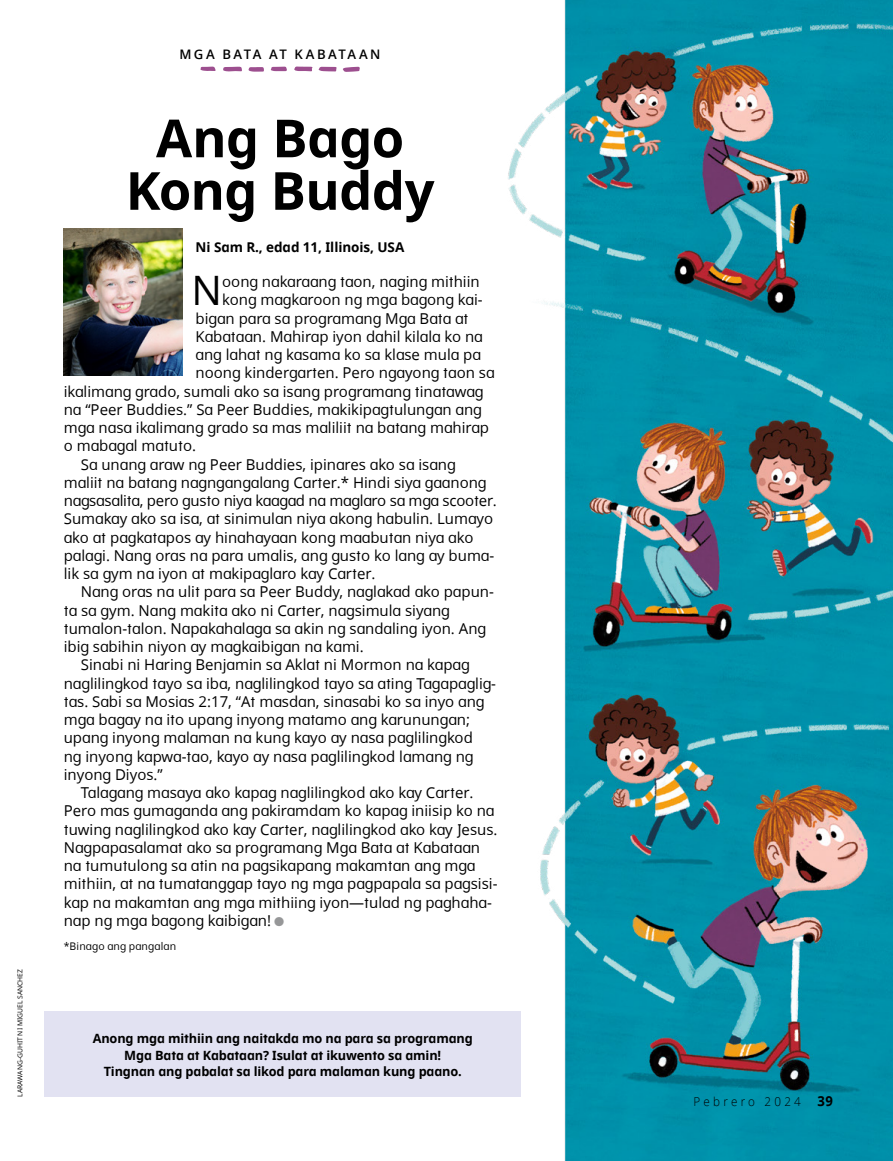
<style>
.page{position:relative;width:893px;height:1161px;background:#fff}
.page>*{position:absolute;margin:0;border:0;box-sizing:border-box;transform-origin:0 0}
.t1{font:700 52.5px/52.5px "Dots Solidlds Lat";letter-spacing:-.01em;color:#000;text-align:center}
.p1_first{font:40.5px "Dots Solidlds Lat";color:#000}
.p1{font:15px/18.3px "Dots Solidlds Lat";color:#000}
.p1_first-2{font:15px "Dots Solidlds Lat";color:#000}
.p1_author-name{font:700 13.5px "Dots Solidlds Lat";letter-spacing:-.005em;color:#000}
.t2{font:600 13.2px "Dots Solidlds Lat";letter-spacing:.18em;color:#000}
.p1_aside_info_first__regular{font:700 12.75px/16.5px "Dots Solidlds Lat";letter-spacing:-.01em;color:#000;text-align:center}
.t3{font:300 12.3px "Dots Solidlds Lat";letter-spacing:.28em;color:#000;scale:.95 1}
.t4{font:10.5px "Dots Solidlds Lat";letter-spacing:.025em;color:#000}
.t5{font:6.75px "Dots Solidlds Lat";color:#000}
.s1{font-family:"Ding P Ilds Dpi";font-size:12.75px;color:#969798}
.s2{font-weight:700;font-size:13.8px}
</style>
<div class="page">
<img style="left:64px;top:228px;width:119px;height:147px">
<svg style="left:223px;top:67px;width:19px;height:4px"></svg>
<svg style="left:294px;top:66px;width:66px;height:6px"></svg>
<svg style="left:248px;top:67px;width:16px;height:5px"></svg>
<svg style="left:270px;top:67px;width:17px;height:4px"></svg>
<svg style="left:200px;top:67px;width:16px;height:4px"></svg>
<div style="left:45px;top:1012px;width:476px;height:85px;background:#e2e2f2"></div>
<img style="left:497px;top:0;width:396px;height:1161px">
<p class="t5" style="left:15px;top:1096px;width:129px;rotate:-90deg">LARAWANG-GUHIT NI MIGUEL SANCHEZ</p>
<p class="t2" style="left:180px;top:45px;width:202px">MGA BATA AT KABATAAN</p>
<p class="t1" style="left:126px;top:113px;width:310px">Ang Bago<br>Kong Buddy</p>
<p class="p1_author-name" style="left:196px;top:237px;width:210px">Ni Sam R., edad 11, Illinois, USA</p>
<p class="p1_first" style="left:192px;top:261px;width:32px">N</p>
<p class="p1_first-2" style="left:222px;top:271px;width:259px">oong nakaraang taon, naging mithiin</p>
<p class="p1_first-2" style="left:222px;top:289px;width:262px">kong magkaroon ng mga bagong kai-</p>
<p class="p1_first-2" style="left:196px;top:307px;width:274px">bigan para sa programang Mga Bata at</p>
<p class="p1_first-2" style="left:196px;top:325px;width:289px">Kabataan. Mahirap iyon dahil kilala ko na</p>
<p class="p1_first-2" style="left:196px;top:344px;width:287px">ang lahat ng kasama ko sa klase mula pa</p>
<p class="p1_first-2" style="left:196px;top:362px;width:300px">noong kindergarten. Pero ngayong taon sa</p>
<p class="p1_first-2" style="left:64px;top:380px;width:421px">ikalimang grado, sumali ako sa isang programang tinatawag</p>
<p class="p1_first-2" style="left:64px;top:398px;width:420px">na “Peer Buddies.” Sa Peer Buddies, makikipagtulungan ang</p>
<p class="p1_first-2" style="left:64px;top:417px;width:427px">mga nasa ikalimang grado sa mas maliliit na batang mahirap</p>
<p class="p1_first-2" style="left:64px;top:435px;width:134px">o mabagal matuto.</p>
<p class="p1" style="left:64px;top:455px;width:435px;text-indent:17px">Sa unang araw ng Peer Buddies, ipinares ako sa isang maliit na batang nagngangalang Carter.* Hindi siya gaanong nagsasalita, pero gusto niya kaagad na maglaro sa mga scooter.<br>Sumakay ako sa isa, at sinimulan niya akong habulin. Lumayo ako at pagkatapos ay hinahayaan kong maabutan niya ako palagi. Nang oras na para umalis, ang gusto ko lang ay buma&shy;lik sa gym na iyon at makipaglaro kay Carter.</p>
<p class="p1" style="left:64px;top:583px;width:432px;text-indent:17px">Nang oras na ulit para sa Peer Buddy, naglakad ako papun&shy;ta sa gym. Nang makita ako ni Carter, nagsimula siyang tumalon-talon. Napakahalaga sa akin ng sandaling iyon. Ang ibig sabihin niyon ay magkaibigan na kami.</p>
<p class="p1" style="left:64px;top:656px;width:434px;text-indent:17px">Sinabi ni Haring Benjamin sa Aklat ni Mormon na kapag naglilingkod tayo sa iba, naglilingkod tayo sa ating Tagapaglig&shy;tas. Sabi sa Mosias 2:17, “At masdan, sinasabi ko sa inyo ang mga bagay na ito upang inyong matamo ang karunungan; upang inyong malaman na kung kayo ay nasa paglilingkod<br>ng inyong kapwa-tao, kayo ay nasa paglilingkod lamang ng inyong Diyos.”</p>
<p class="p1" style="left:64px;top:783px;width:435px;text-indent:17px">Talagang masaya ako kapag naglilingkod ako kay Carter.<br>Pero mas gumaganda ang pakiramdam ko kapag iniisip ko na tuwing naglilingkod ako kay Carter, naglilingkod ako kay Jesus.<br>Nagpapasalamat ako sa programang Mga Bata at Kabataan na tumutulong sa atin na pagsikapang makamtan ang mga mithiin, at na tumatanggap tayo ng mga pagpapala sa pagsisi&shy;kap na makamtan ang mga mithiing iyon—tulad ng paghaha&shy;nap ng mga bagong kaibigan! <span class="s1">●</span></p>
<p class="t4" style="left:64px;top:939px;width:114px">*Binago ang pangalan</p>
<p class="p1_aside_info_first__regular" style="left:93px;top:1030px;width:382px">Anong mga mithiin ang naitakda mo na para sa programang<br>Mga Bata at Kabataan? Isulat at ikuwento sa amin!<br>Tingnan ang pabalat sa likod para malaman kung paano.</p>
<p class="t3" style="left:693px;top:1092px;width:148px">Pebrero 2024 <span class="s2">39</span></p>
</div>
